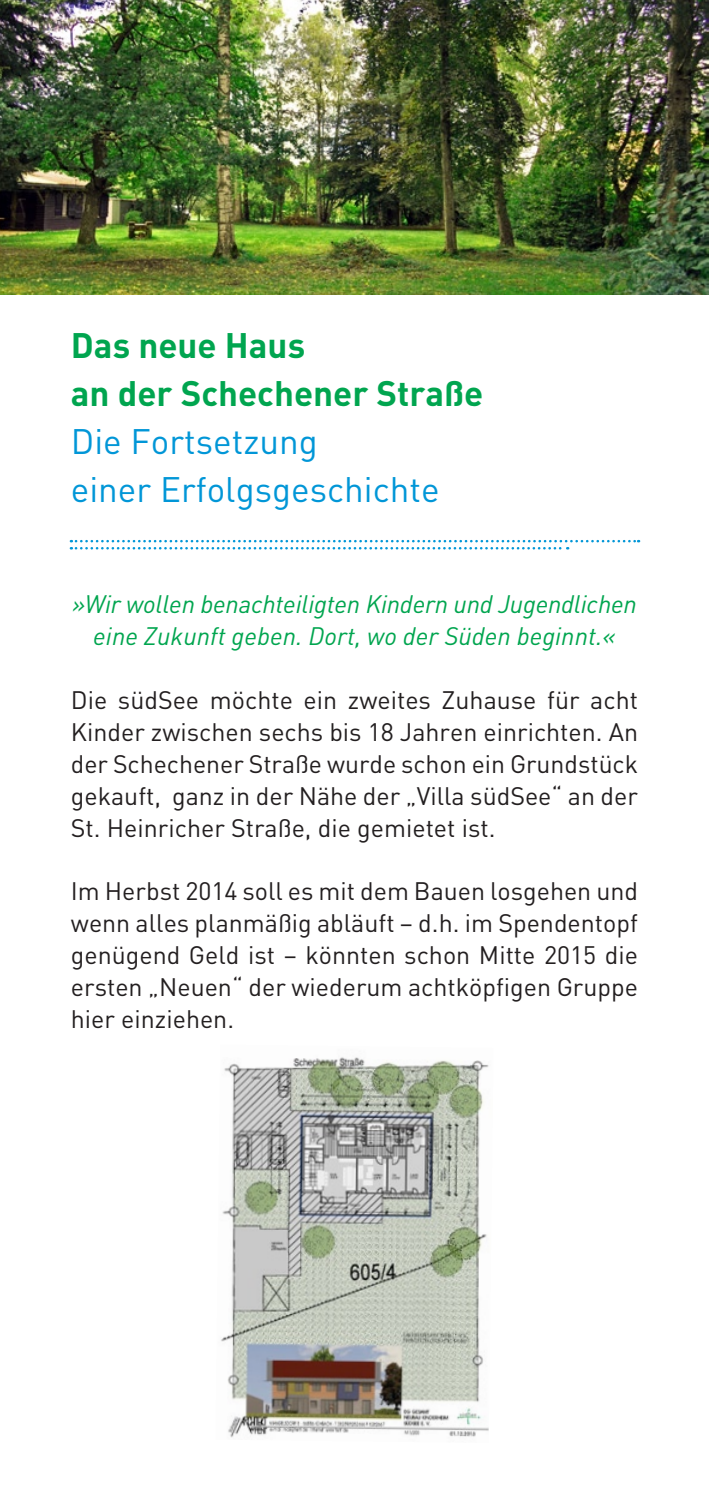
<style>
.page{position:relative;width:709px;height:1489px;background:#fff}
.page>*{position:absolute;margin:0;border:0;box-sizing:border-box;transform-origin:0 0}
.t1{font:35px/47.8px "DIN";color:#0196d7}
.t2{font:700 35px/47.8px "DIN";color:#00a54f}
.t3{font:25px/32px "DIN";color:#231f20;text-align:justify}
.t4{font:italic 25px/32px "DIN";letter-spacing:-.01em;color:#00a54f;text-align:center}
</style>
<div class="page">
<svg style="left:71px;top:540px;width:568px;height:9px"></svg>
<img style="left:0;top:0;width:709px;height:294px">
<img style="left:221px;top:1057px;width:268px;height:381px">
<h1 class="t2" style="left:71px;top:320px;width:414px">Das neue Haus<br>an der Schechener Straße</h1>
<h1 class="t1" style="left:71px;top:418px;width:370px">Die Fortsetzung<br>einer Erfolgsgeschichte</h1>
<p class="t4" style="left:72px;top:588px;width:566px">»Wir wollen benachteiligten Kindern und Jugendlichen eine Zukunft geben. Dort, wo der Süden beginnt.«</p>
<p class="t3" style="left:71px;top:684px;width:568px">Die südSee möchte ein zweites Zuhause für acht Kinder zwischen sechs bis 18 Jahren einrichten. An der Schechener Straße wurde schon ein Grundstück gekauft, ganz in der Nähe der „Villa südSee“ an der St. Heinricher Straße, die gemietet ist.</p>
<p class="t3" style="left:71px;top:875px;width:568px">Im Herbst 2014 soll es mit dem Bauen losgehen und wenn alles planmäßig abläuft – d.h. im Spendentopf genügend Geld ist – könnten schon Mitte 2015 die ersten „Neuen“ der wiederum achtköpfigen Gruppe hier einziehen.</p>
</div>
